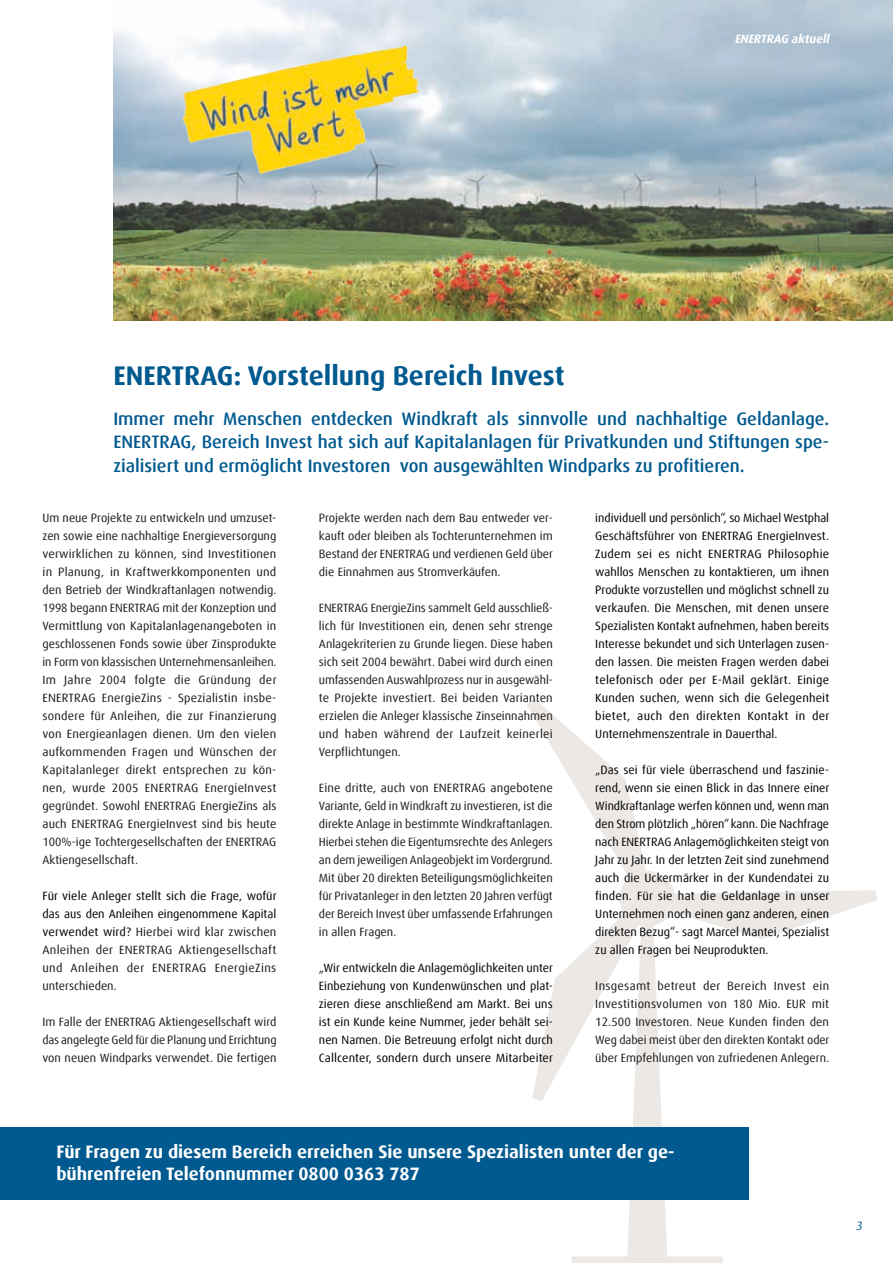
<style>
.page{position:relative;width:893px;height:1263px;background:#fff}
.page>*{position:absolute;margin:0;border:0;box-sizing:border-box;transform-origin:0 0}
.t1{font:700 27px "Dax Offc";color:#00598f}
.t2{font:500 18px/24px "Dax Offc";color:#00598f;text-align:justify}
.t3{font:700 18px/21.6px "Dax Offc";color:#fff}
.t4{font:12px/18px "Dax Offc";color:#1d1d1b;text-align:justify}
.t5{font:12px/18px "Dax Offc";color:#020203;text-align:justify}
.t6{font:italic 700 12px "Dax Offc";color:#fff}
.t7{font:italic 12px "Dax Offc";color:#00598f}
.s1{color:#020203}
</style>
<div class="page">
<svg style="left:520px;top:699px;width:357px;height:564px"></svg>
<img style="left:113px;top:0;width:780px;height:320px">
<div style="left:0;top:1127px;width:748px;height:72px;background:#00598f"></div>
<img style="left:183px;top:47px;width:236px;height:126px">
<p class="t6" style="left:735px;top:32px;width:99px">ENERTRAG aktuell</p>
<h1 class="t1" style="left:113px;top:358px;width:453px">ENERTRAG: Vorstellung Bereich Invest</h1>
<p class="t2" style="left:113px;top:406px;width:717px">Immer mehr Menschen entdecken Windkraft als sinnvolle und nachhaltige Geldanlage.<br>ENERTRAG, Bereich Invest hat sich auf Kapitalanlagen für Privatkunden und Stiftungen spe&shy;zialisiert und ermöglicht Investoren von ausgewählten Windparks zu profitieren.</p>
<p class="t4" style="left:43px;top:509px;width:236px">Um neue Projekte zu entwickeln und umzuset&shy;zen sowie eine nachhaltige Energieversorgung verwirklichen zu können, sind Investitionen in Planung, in Kraftwerkkomponenten und den Betrieb der Windkraftanlagen notwendig.<br>1998 begann ENERTRAG mit der Konzeption und Vermittlung von Kapitalanlagenangeboten in geschlossenen Fonds sowie über Zinsprodukte in Form von klassischen Unternehmensanleihen.<br>Im Jahre 2004 folgte die Gründung der ENERTRAG EnergieZins - Spezialistin insbe&shy;sondere für Anleihen, die zur Finanzierung von Energieanlagen dienen. Um den vielen aufkommenden Fragen und Wünschen der Kapitalanleger direkt entsprechen zu kön&shy;nen, wurde 2005 ENERTRAG EnergieInvest gegründet. Sowohl ENERTRAG EnergieZins als auch ENERTRAG EnergieInvest sind bis heute 100%-ige Tochtergesellschaften der ENERTRAG Aktiengesellschaft.</p>
<p class="t4" style="left:43px;top:887px;width:236px"><span class="s1">Für viele Anleger stellt sich die Frage, wofür das aus den Anleihen eingenommene Kapital verwendet wird?</span> Hierbei wird klar zwischen Anleihen der ENERTRAG Aktiengesellschaft und Anleihen der ENERTRAG EnergieZins unterschieden.</p>
<p class="t4" style="left:43px;top:1013px;width:236px">Im Falle der ENERTRAG Aktiengesellschaft wird das angelegte Geld für die Planung und Errichtung von neuen Windparks verwendet. Die fertigen</p>
<p class="t4" style="left:319px;top:509px;width:235px">Projekte werden nach dem Bau entweder ver&shy;kauft oder bleiben als Tochterunternehmen im Bestand der ENERTRAG und verdienen Geld über die Einnahmen aus Stromverkäufen.</p>
<p class="t4" style="left:319px;top:599px;width:235px">ENERTRAG EnergieZins sammelt Geld ausschließ&shy;lich für Investitionen ein, denen sehr strenge Anlagekriterien zu Grunde liegen. Diese haben sich seit 2004 bewährt. Dabei wird durch einen umfassenden Auswahlprozess nur in ausgewähl&shy;te Projekte investiert. Bei beiden Varianten erzielen die Anleger klassische Zinseinnahmen und haben während der Laufzeit keinerlei Verpflichtungen.</p>
<p class="t4" style="left:319px;top:779px;width:235px">Eine dritte, auch von ENERTRAG angebotene Variante, Geld in Windkraft zu investieren, ist die direkte Anlage in bestimmte Windkraftanlagen.<br>Hierbei stehen die Eigentumsrechte des Anlegers an dem jeweiligen Anlageobjekt im Vordergrund.<br>Mit über 20 direkten Beteiligungsmöglichkeiten für Privatanleger in den letzten 20 Jahren verfügt der Bereich Invest über umfassende Erfahrungen in allen Fragen.</p>
<p class="t5" style="left:319px;top:959px;width:236px">„Wir entwickeln die Anlagemöglichkeiten unter Einbeziehung von Kundenwünschen und plat&shy;zieren diese anschließend am Markt. Bei uns ist ein Kunde keine Nummer, jeder behält sei&shy;nen Namen. Die Betreuung erfolgt nicht durch Callcenter, sondern durch unsere Mitarbeiter</p>
<p class="t5" style="left:595px;top:509px;width:236px">individuell und persönlich“, so Michael Westphal Geschäftsführer von ENERTRAG EnergieInvest.<br>Zudem sei es nicht ENERTRAG Philosophie wahllos Menschen zu kontaktieren, um ihnen Produkte vorzustellen und möglichst schnell zu verkaufen. Die Menschen, mit denen unsere Spezialisten Kontakt aufnehmen, haben bereits Interesse bekundet und sich Unterlagen zusen&shy;den lassen. Die meisten Fragen werden dabei telefonisch oder per E-Mail geklärt. Einige Kunden suchen, wenn sich die Gelegenheit bietet, auch den direkten Kontakt in der Unternehmenszentrale in Dauerthal.</p>
<p class="t5" style="left:595px;top:761px;width:236px">„Das sei für viele überraschend und faszinie&shy;rend, wenn sie einen Blick in das Innere einer Windkraftanlage werfen können und, wenn man den Strom plötzlich „hören“ kann. Die Nachfrage nach ENERTRAG Anlagemöglichkeiten steigt von Jahr zu Jahr. In der letzten Zeit sind zunehmend auch die Uckermärker in der Kundendatei zu finden. Für sie hat die Geldanlage in unser Unternehmen noch einen ganz anderen, einen direkten Bezug“- sagt Marcel Mantei, Spezialist zu allen Fragen bei Neuprodukten.</p>
<p class="t4" style="left:595px;top:977px;width:236px">Insgesamt betreut der Bereich Invest ein Investitionsvolumen von 180 Mio. EUR mit 12.500 Investoren. Neue Kunden finden den Weg dabei meist über den direkten Kontakt oder über Empfehlungen von zufriedenen Anlegern.</p>
<h2 class="t3" style="left:56px;top:1141px;width:620px">Für Fragen zu diesem Bereich erreichen Sie unsere Spezialisten unter der ge&shy;bührenfreien Telefonnummer 0800 0363 787</h2>
<p class="t7" style="left:856px;top:1218px;width:10px">3</p>
</div>
